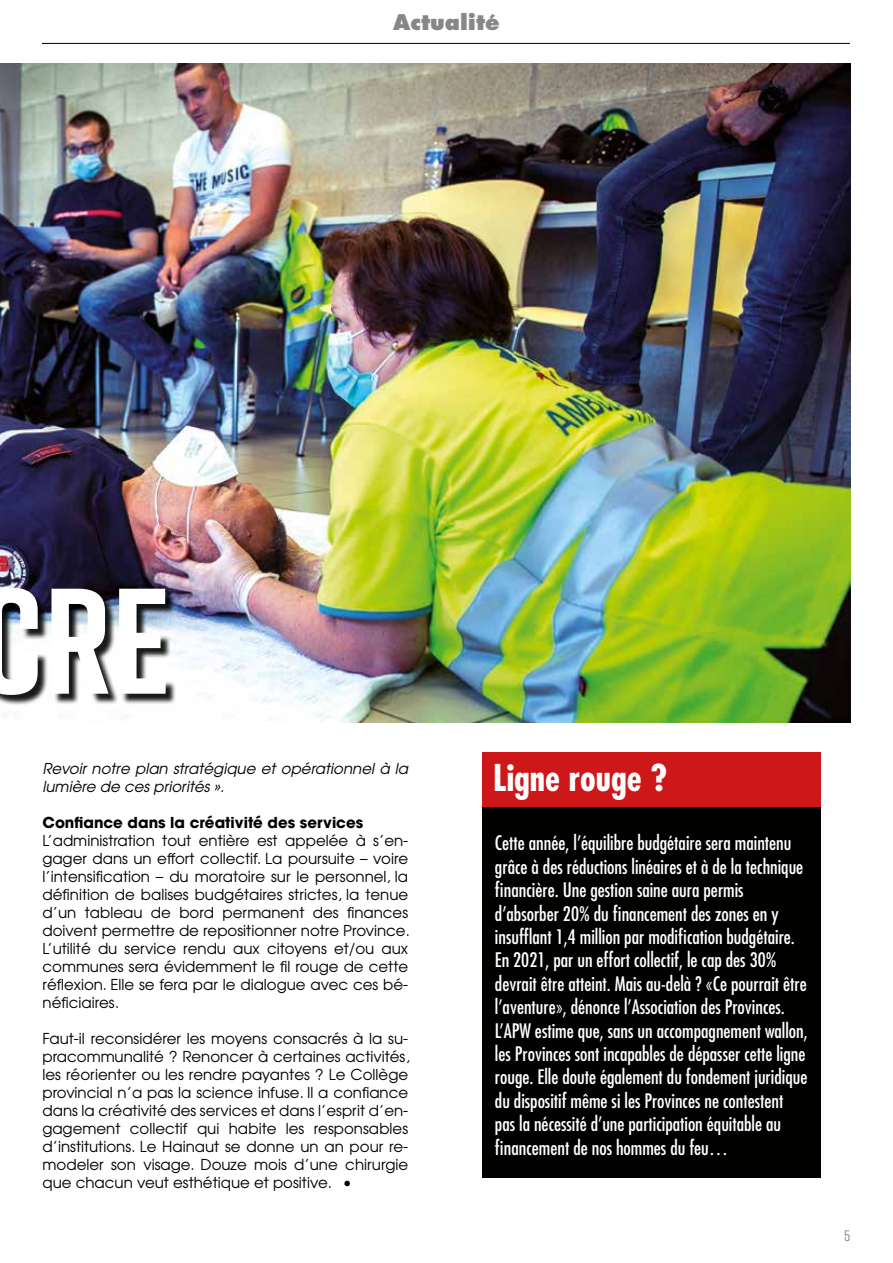
<style>
.page{position:relative;width:893px;height:1263px;background:#fff}
.page>*{position:absolute;margin:0;border:0;box-sizing:border-box;transform-origin:0 0}
.t1{font:700 150px "Rift";color:#fff}
.t2{font:700 condensed 36px "Futura";color:#fff}
.t3{font:800 21px "Futura";color:#878787}
.t4{font:condensed 19.5px/23.4px "Futura";color:#fff}
.t5{font:15px/18px "Avant Garde";color:#000;text-align:justify}
.t6{font:italic 15px/18px "Avant Garde";color:#000}
.t7{font:700 15px "Avant Garde";color:#000}
.t8{font:15px "Rift";color:#706f6f}
</style>
<div class="page">
<hr style="left:42px;top:43px;width:808px;height:1px;background:#000">
<div style="left:483px;top:753px;width:338px;height:54px;background:#cd1719"></div>
<div style="left:483px;top:807px;width:338px;height:371px;background:#010100"></div>
<img style="left:0;top:64px;width:850px;height:659px">
<div style="left:0;top:344px;width:176px;height:368px;background:#000;opacity:.9"></div>
<h3 class="t3" style="left:393px;top:9px;width:108px">Actualité</h3>
<h1 class="t1" style="left:-22px;top:534px;width:194px">CRE</h1>
<p class="t6" style="left:43px;top:759px;width:367px">Revoir notre plan stratégique et opérationnel à la lumière de ces priorités ».</p>
<p class="t7" style="left:43px;top:813px;width:322px">Confiance dans la créativité des services</p>
<p class="t5" style="left:43px;top:831px;width:369px">L’administration tout entière est appelée à s’en&shy;gager dans un effort collectif. La poursuite – voire l’intensification – du moratoire sur le personnel, la définition de balises budgétaires strictes, la tenue d’un tableau de bord permanent des finances doivent permettre de repositionner notre Province.<br>L’utilité du service rendu aux citoyens et/ou aux communes sera évidemment le fil rouge de cette réflexion. Elle se fera par le dialogue avec ces bé&shy;néficiaires.</p>
<p class="t5" style="left:43px;top:1029px;width:369px">Faut-il reconsidérer les moyens consacrés à la su&shy;pracommunalité ? Renoncer à certaines activités, les réorienter ou les rendre payantes ? Le Collège provincial n’a pas la science infuse. Il a confiance dans la créativité des services et dans l’esprit d’en&shy;gagement collectif qui habite les responsables d’institutions. Le Hainaut se donne un an pour re&shy;modeler son visage. Douze mois d’une chirurgie que chacun veut esthétique et positive. •</p>
<h2 class="t2" style="left:493px;top:755px;width:175px">Ligne rouge ?</h2>
<p class="t4" style="left:495px;top:831px;width:314px">Cette année, l’équilibre budgétaire sera maintenu grâce à des réductions linéaires et à de la technique financière. Une gestion saine aura permis d’absorber 20% du financement des zones en y insufflant 1,4 million par modification budgétaire.<br>En 2021, par un effort collectif, le cap des 30% devrait être atteint. Mais au-delà ? «Ce pourrait être l’aventure», dénonce l’Association des Provinces.<br>L’APW estime que, sans un accompagnement wallon, les Provinces sont incapables de dépasser cette ligne rouge. Elle doute également du fondement juridique du dispositif même si les Provinces ne contestent pas la nécessité d’une participation équitable au financement de nos hommes du feu…</p>
<p class="t8" style="left:844px;top:1225px;width:8px">5</p>
</div>
